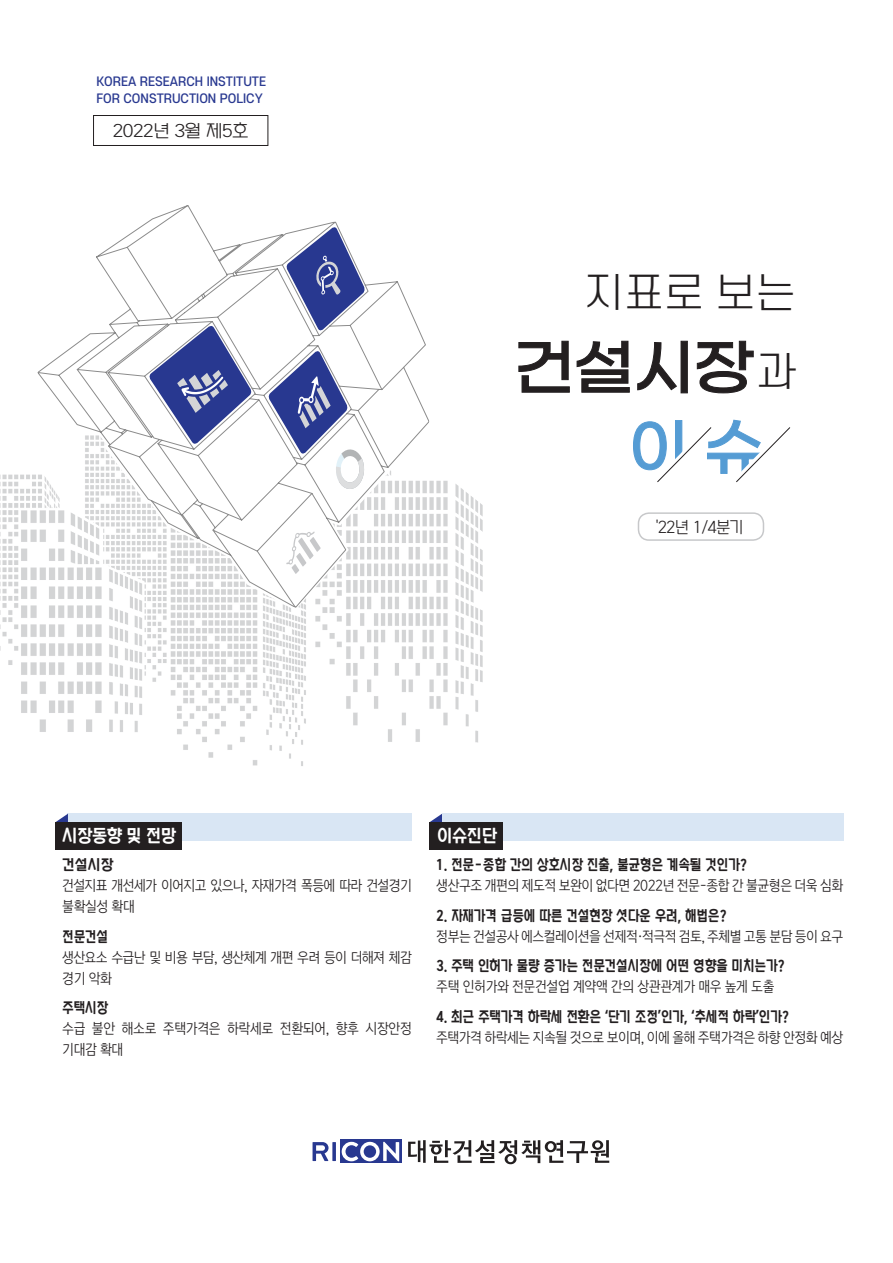
<style>
.page{position:relative;width:893px;height:1263px;background:#fff}
.page>*{position:absolute;margin:0;border:0;box-sizing:border-box;transform-origin:0 0}
.t1{font:500 60.45px "Gmarket Sans";color:#231f20;scale:1.05 1}
.t2{font:500 60.45px "Gmarket Sans";color:#559cd4;scale:1.05 1}
.t3{font:300 40.65px "S Core Dream 3";color:#231f20;scale:1.05 1}
.t4{font:18px "NIXGONB Vb";letter-spacing:-.06em;color:#fff}
.t5{font:17.55px "NIXGONM Vb";letter-spacing:-.06em;color:#231f20;scale:1.11 1}
.t6{font:16.5px "NIXGONM Vb";letter-spacing:-.06em;color:#231f20}
.t7{font:15px/21px "Everyday Gothic L";letter-spacing:-.04em;color:#231f20;scale:.9 1}
.t8{font:15px "NIXGONB Vb";letter-spacing:-.03em;color:#231f20;scale:.9 1}
.t9{font:15px "NIXGONB Vb";letter-spacing:-.03em;color:#231f20}
.t10{font:500 12.15px "S Core Dream 5";color:#283890}
.s1{font-family:"S Core Dream 3";font-weight:300;font-size:40.65px}
</style>
<div class="page">
<img style="left:0;top:474px;width:483px;height:292px">
<svg style="left:408px;top:1140px;width:201px;height:24px"></svg>
<svg style="left:340px;top:1139px;width:61px;height:24px"></svg>
<svg style="left:313px;top:1142px;width:15px;height:19px"></svg>
<svg style="left:332px;top:1142px;width:4px;height:19px"></svg>
<svg style="left:342px;top:1142px;width:57px;height:19px"></svg>
<div style="left:93px;top:115px;width:175px;height:31px;border:1px solid #231f20"></div>
<div style="left:638px;top:512px;width:126px;height:29px;border:2px solid #c7c8ca;border-radius:10px"></div>
<svg style="left:518px;top:340px;width:52px;height:53px"></svg>
<svg style="left:576px;top:340px;width:54px;height:53px"></svg>
<svg style="left:637px;top:340px;width:51px;height:54px"></svg>
<svg style="left:696px;top:340px;width:58px;height:54px"></svg>
<svg style="left:633px;top:419px;width:158px;height:64px"></svg>
<svg style="left:18px;top:421px;width:416px;height:189px"></svg>
<svg style="left:37px;top:205px;width:392px;height:404px"></svg>
<svg style="left:148px;top:324px;width:105px;height:121px"></svg>
<svg style="left:275px;top:218px;width:101px;height:121px"></svg>
<svg style="left:278px;top:522px;width:43px;height:52px"></svg>
<svg style="left:267px;top:349px;width:103px;height:148px"></svg>
<svg style="left:430px;top:814px;width:12px;height:8px"></svg>
<div style="left:442px;top:814px;width:401px;height:27px;background:#d9e6f4"></div>
<div style="left:429px;top:822px;width:74px;height:27px;background:#231f20"></div>
<div style="left:67px;top:814px;width:345px;height:27px;background:#d9e6f4"></div>
<svg style="left:56px;top:814px;width:12px;height:8px"></svg>
<div style="left:55px;top:822px;width:127px;height:27px;background:#231f20"></div>
<p class="t10" style="left:96px;top:73px;width:171px">KOREA RESEARCH INSTITUTE</p>
<p class="t10" style="left:96px;top:90px;width:168px">FOR CONSTRUCTION POLICY</p>
<p class="t5" style="left:112px;top:122px;width:125px">2022년 3월 제5호</p>
<p class="t3" style="left:584px;top:263px;width:204px">지표로 보는</p>
<p class="t1" style="left:514px;top:335px;width:271px">건설시장<span class="s1">과</span></p>
<p class="t2" style="left:628px;top:415px;width:132px">이 슈</p>
<p class="t6" style="left:656px;top:518px;width:90px">'22년 1/4분기</p>
<p class="t4" style="left:62px;top:826px;width:116px">시장동향 및 전망</p>
<p class="t4" style="left:437px;top:826px;width:62px">이슈진단</p>
<p class="t9" style="left:62px;top:857px;width:53px">건설시장</p>
<p class="t7" style="left:62px;top:876px;width:390px">건설지표 개선세가 이어지고 있으나, 자재가격 폭등에 따라 건설경기 불확실성 확대</p>
<p class="t8" style="left:62px;top:929px;width:53px">전문건설</p>
<p class="t7" style="left:62px;top:947px;width:390px">생산요소 수급난 및 비용 부담, 생산체계 개편 우려 등이 더해져 체감 경기 악화</p>
<p class="t8" style="left:62px;top:1000px;width:53px">주택시장</p>
<p class="t7" style="left:62px;top:1019px;width:390px">수급 불안 해소로 주택가격은 하락세로 전환되어, 향후 시장안정 기대감 확대</p>
<p class="t8" style="left:436px;top:857px;width:347px">1. 전문-종합 간의 상호시장 진출, 불균형은 계속될 것인가?</p>
<p class="t7" style="left:436px;top:876px;width:454px">생산구조 개편의 제도적 보완이 없다면 2022년 전문-종합 간 불균형은 더욱 심화</p>
<p class="t8" style="left:436px;top:908px;width:325px">2. 자재가격 급등에 따른 건설현장 셧다운 우려, 해법은?</p>
<p class="t7" style="left:436px;top:926px;width:454px">정부는 건설공사 에스컬레이션을 선제적·적극적 검토, 주체별 고통 분담 등이 요구</p>
<p class="t8" style="left:436px;top:958px;width:389px">3. 주택 인허가 물량 증가는 전문건설시장에 어떤 영향을 미치는가?</p>
<p class="t7" style="left:436px;top:977px;width:377px">주택 인허가와 전문건설업 계약액 간의 상관관계가 매우 높게 도출</p>
<p class="t8" style="left:436px;top:1009px;width:394px">4. 최근 주택가격 하락세 전환은 ‘단기 조정’인가, ‘추세적 하락’인가?</p>
<p class="t7" style="left:436px;top:1027px;width:454px">주택가격 하락세는 지속될 것으로 보이며, 이에 올해 주택가격은 하향 안정화 예상</p>
</div>
